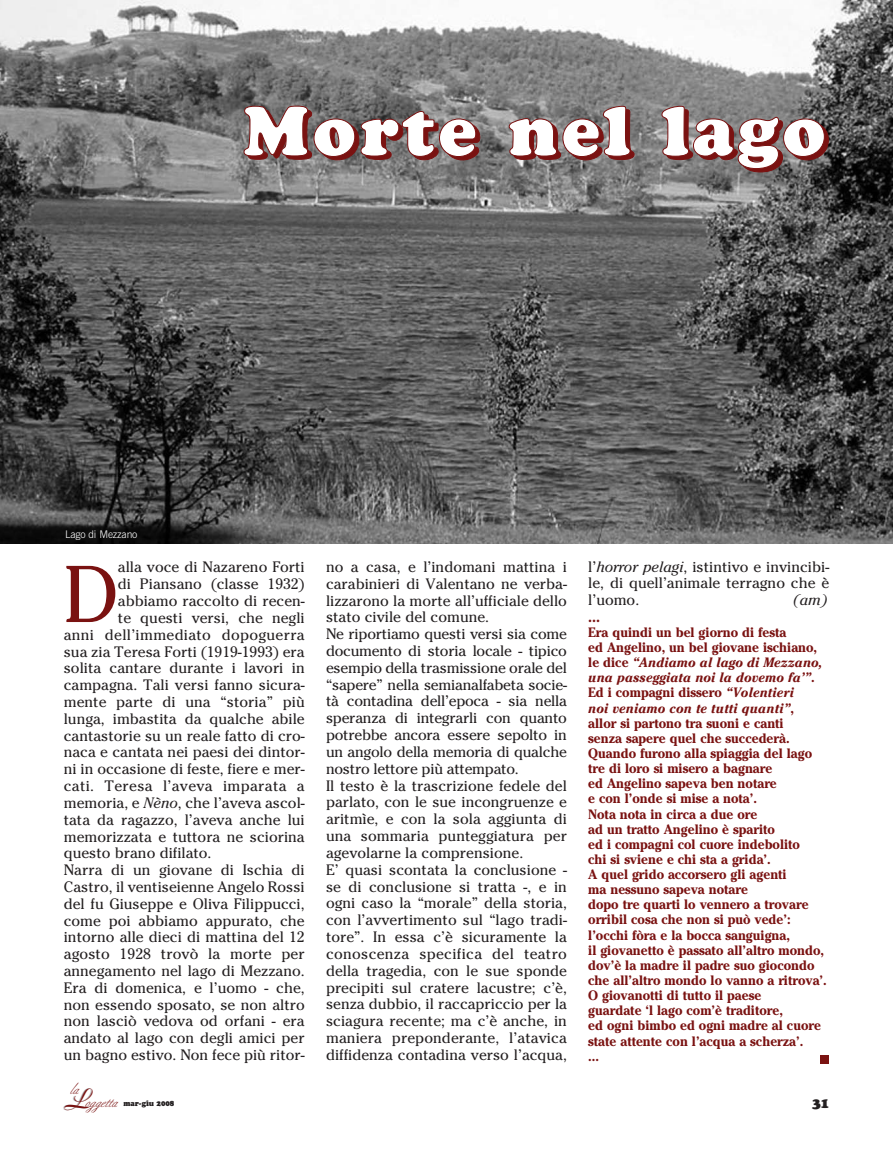
<style>
.page{position:relative;width:893px;height:1149px;background:#fff}
.page>*{position:absolute;margin:0;border:0;box-sizing:border-box;transform-origin:0 0}
.t1{font:79.8px "Cheltenham";color:#7a1211}
.t2{font:900 67.5px "Cooper BT";letter-spacing:.055em;color:#fff}
.t3{font:15px/16.8px "Cheltenham";color:#231f20}
.t4{font:15px "Cheltenham";letter-spacing:.02em;color:#231f20}
.t5{font:italic 15px "Cheltenham";color:#231f20}
.t6{font:700 15px "Cheltenham";color:#7a1211;scale:.95 1}
.t7{font:14.4px "Berthold Script";color:#7a1211}
.t8{font:700 13.5px/15.1px "Cheltenham";color:#7a1211;scale:.95 1}
.t9{font:900 13.5px "Cooper BT";color:#231f20}
.t10{font:300 10.5px "News Gothic BT";letter-spacing:-.02em;color:#fff}
.t11{font:900 7.5px "Cooper BT";color:#231f20;scale:.95 1}
.s1{font-style:italic}
.s2{font-family:"Boulevard";font-size:27px;color:#a8a9ad}
</style>
<div class="page">
<img style="left:0;top:0;width:893px;height:543px">
<div style="left:821px;top:1054px;width:8px;height:9px;background:#7a1211"></div>
<h2 class="t2" style="left:243px;top:106px;width:584px">Morte nel lago</h2>
<p class="t10" style="left:65px;top:530px;width:74px">Lago di Mezzano</p>
<h1 class="t1" style="left:64px;top:545px;width:56px">D</h1>
<p class="t3" style="left:118px;top:558px;width:188px">alla voce di Nazareno Forti</p>
<p class="t3" style="left:118px;top:575px;width:188px">di Piansano (classe 1932)</p>
<p class="t3" style="left:118px;top:592px;width:188px">abbiamo raccolto di recen-</p>
<p class="t3" style="left:118px;top:609px;width:188px">te questi versi, che negli</p>
<p class="t4" style="left:64px;top:625px;width:242px">anni dell’immediato dopoguerra</p>
<p class="t3" style="left:64px;top:642px;width:242px">sua zia Teresa Forti (1919-1993) era</p>
<p class="t3" style="left:64px;top:659px;width:242px">solita cantare durante i lavori in</p>
<p class="t3" style="left:64px;top:676px;width:242px">campagna. Tali versi fanno sicura-</p>
<p class="t3" style="left:64px;top:693px;width:242px">mente parte di una “storia” più</p>
<p class="t3" style="left:64px;top:709px;width:242px">lunga, imbastita da qualche abile</p>
<p class="t3" style="left:64px;top:726px;width:242px">cantastorie su un reale fatto di cro-</p>
<p class="t3" style="left:64px;top:743px;width:242px">naca e cantata nei paesi dei dintor-</p>
<p class="t3" style="left:64px;top:760px;width:242px">ni in occasione di feste, fiere e mer-</p>
<p class="t4" style="left:64px;top:776px;width:242px">cati. Teresa l’aveva imparata a</p>
<p class="t3" style="left:64px;top:793px;width:242px">memoria, e <span class="s1">Nèno</span>, che l’aveva ascol-</p>
<p class="t3" style="left:64px;top:810px;width:242px">tata da ragazzo, l’aveva anche lui</p>
<p class="t3" style="left:64px;top:827px;width:242px">memorizzata e tuttora ne sciorina</p>
<p class="t3" style="left:64px;top:844px;width:149px">questo brano difilato.</p>
<p class="t3" style="left:64px;top:861px;width:242px">Narra di un giovane di Ischia di</p>
<p class="t3" style="left:64px;top:877px;width:242px">Castro, il ventiseienne Angelo Rossi</p>
<p class="t3" style="left:64px;top:894px;width:242px">del fu Giuseppe e Oliva Filippucci,</p>
<p class="t3" style="left:64px;top:911px;width:242px">come poi abbiamo appurato, che</p>
<p class="t3" style="left:64px;top:928px;width:242px">intorno alle dieci di mattina del 12</p>
<p class="t3" style="left:64px;top:945px;width:242px">agosto 1928 trovò la morte per</p>
<p class="t3" style="left:64px;top:961px;width:242px">annegamento nel lago di Mezzano.</p>
<p class="t3" style="left:64px;top:978px;width:242px">Era di domenica, e l’uomo - che,</p>
<p class="t3" style="left:64px;top:995px;width:242px">non essendo sposato, se non altro</p>
<p class="t3" style="left:64px;top:1012px;width:242px">non lasciò vedova od orfani - era</p>
<p class="t3" style="left:64px;top:1029px;width:242px">andato al lago con degli amici per</p>
<p class="t3" style="left:64px;top:1045px;width:242px">un bagno estivo. Non fece più ritor-</p>
<p class="t3" style="left:326px;top:558px;width:243px">no a casa, e l’indomani mattina i carabinieri di Valentano ne verba&shy;lizzarono la morte all’ufficiale dello stato civile del comune.<br>Ne riportiamo questi versi sia come documento di storia locale - tipico esempio della trasmissione orale del “sapere” nella semianalfabeta socie&shy;tà contadina dell’epoca - sia nella speranza di integrarli con quanto potrebbe ancora essere sepolto in un angolo della memoria di qualche nostro lettore più attempato.<br>Il testo è la trascrizione fedele del parlato, con le sue incongruenze e aritmìe, e con la sola aggiunta di una sommaria punteggiatura per agevolarne la comprensione.<br>E’ quasi scontata la conclusione - se di conclusione si tratta -, e in ogni caso la “morale” della storia, con l’avvertimento sul “lago tradi&shy;tore”. In essa c’è sicuramente la conoscenza specifica del teatro della tragedia, con le sue sponde precipiti sul cratere lacustre; c’è, senza dubbio, il raccapriccio per la sciagura recente; ma c’è anche, in maniera preponderante, l’atavica diffidenza contadina verso l’acqua,</p>
<p class="t3" style="left:588px;top:558px;width:243px;text-align:justify">l’<span class="s1">horror pelagi</span>, istintivo e invincibi&shy;le, di quell’animale terragno che è l’uomo.</p>
<p class="t5" style="left:793px;top:590px;width:36px">(am)</p>
<p class="t6" style="left:588px;top:607px;width:14px">...</p>
<p class="t8" style="left:588px;top:624px;width:253px">Era quindi un bel giorno di festa<br>ed Angelino, un bel giovane ischiano, le dice <span class="s1">“Andiamo al lago di Mezzano, una passeggiata noi la dovemo fa’”</span>.<br>Ed i compagni dissero <span class="s1">“Volentieri<br>noi veniamo con te tutti quanti”</span>,<br>allor si partono tra suoni e canti<br>senza sapere quel che succederà.<br>Quando furono alla spiaggia del lago tre di loro si misero a bagnare<br>ed Angelino sapeva ben notare<br>e con l’onde si mise a nota’.<br>Nota nota in circa a due ore<br>ad un tratto Angelino è sparito<br>ed i compagni col cuore indebolito<br>chi si sviene e chi sta a grida’.<br>A quel grido accorsero gli agenti<br>ma nessuno sapeva notare<br>dopo tre quarti lo vennero a trovare orribil cosa che non si può vede’: l’occhi fòra e la bocca sanguigna,<br>il giovanetto è passato all’altro mondo, dov’è la madre il padre suo giocondo che all’altro mondo lo vanno a ritrova’.<br>O giovanotti di tutto il paese<br>guardate ‘l lago com’è traditore,<br>ed ogni bimbo ed ogni madre al cuore state attente con l’acqua a scherza’.<br>...</p>
<p class="t7" style="left:70px;top:1082px;width:10px">la</p>
<p class="t7" style="left:63px;top:1094px;width:56px"><span class="s2">L</span>oggetta</p>
<p class="t9" style="left:812px;top:1097px;width:18px">31</p>
<p class="t11" style="left:123px;top:1100px;width:55px">mar-giu 2008</p>
</div>
